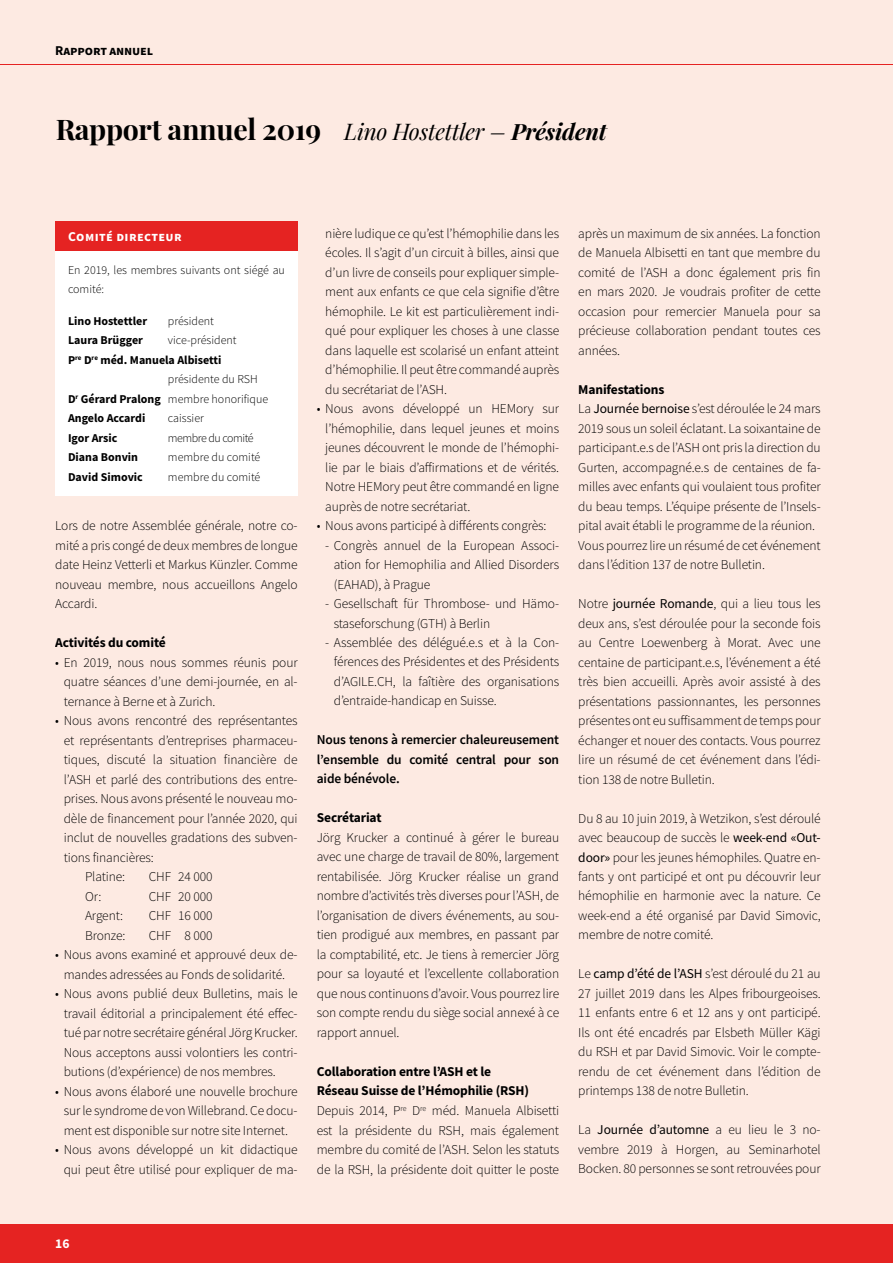
<style>
.page{position:relative;width:893px;height:1263px;background:#fdeae2}
.page>*{position:absolute;margin:0;border:0;box-sizing:border-box;transform-origin:0 0}
.t1{font:700 28.5px "Playfair Display";letter-spacing:-.01em;color:#000}
.t2{font:300 13.5px/19.5px "Source Sans Pro";letter-spacing:-.01em;color:#000;text-align:justify}
.t3{font:600 13.5px/19.5px "Source Sans Pro";letter-spacing:-.01em;color:#000;text-align:justify}
.t4{font:700 13.5px "Source Sans Pro";letter-spacing:-.01em;color:#000}
.t5{font:700 13.5px "Source Sans Pro";letter-spacing:.03em;color:#fff}
.t6{font:300 12px/19.5px "Source Sans Pro";color:#000}
.t7{font:700 12px "Source Sans Pro";color:#000}
.t8{font:300 12px "Source Sans Pro";letter-spacing:-.035em;color:#000}
.s1{font-weight:400;font-style:italic;font-size:22.5px}
.s2{font-style:italic;font-size:22.5px}
.s3{font-weight:700}
.s4{font-weight:400}
</style>
<div class="page">
<div style="left:0;top:1225px;width:893px;height:38px;background:#e52322"></div>
<hr style="left:0;top:64px;width:893px;height:1px;background:#e52322">
<div style="left:55px;top:252px;width:243px;height:244px;background:#fff"></div>
<div style="left:55px;top:221px;width:243px;height:29px;background:#e52322"></div>
<p class="t4" style="left:55px;top:41px;width:99px">Rapport annuel</p>
<h1 class="t1" style="left:55px;top:107px;width:553px">Rapport annuel 2019 <span class="s1">Lino Hostettler –</span> <span class="s2">Président</span></h1>
<p class="t5" style="left:68px;top:227px;width:115px">Comité directeur</p>
<p class="t6" style="left:68px;top:260px;width:218px">En 2019, les membres suivants ont siégé au comité:</p>
<p class="t7" style="left:68px;top:312px;width:81px">Lino Hostettler</p>
<p class="t6" style="left:168px;top:311px;width:48px">président</p>
<p class="t7" style="left:68px;top:332px;width:76px">Laura Brügger</p>
<p class="t6" style="left:168px;top:330px;width:70px">vice-président</p>
<p class="t7" style="left:68px;top:351px;width:155px">P<sup>re</sup> D<sup>re</sup> méd. Manuela Albisetti</p>
<p class="t6" style="left:168px;top:369px;width:91px">présidente du RSH</p>
<p class="t6" style="left:68px;top:389px;width:202px"><span class="s3">D</span><sup>r</sup> <span class="s3">Gérard Pralong</span> membre honorifique</p>
<p class="t7" style="left:68px;top:410px;width:79px">Angelo Accardi</p>
<p class="t6" style="left:168px;top:408px;width:37px">caissier</p>
<p class="t7" style="left:68px;top:429px;width:51px">Igor Arsic</p>
<p class="t8" style="left:168px;top:430px;width:87px">membre du comité</p>
<p class="t7" style="left:68px;top:449px;width:72px">Diana Bonvin</p>
<p class="t6" style="left:168px;top:447px;width:94px">membre du comité</p>
<p class="t7" style="left:68px;top:468px;width:76px">David Simovic</p>
<p class="t6" style="left:168px;top:467px;width:94px">membre du comité</p>
<p class="t2" style="left:55px;top:516px;width:244px">Lors de notre Assemblée générale, notre co&shy;mité a pris congé de deux membres de longue date Heinz Vetterli et Markus Künzler. Comme nouveau membre, nous accueillons Angelo Accardi.</p>
<p class="t4" style="left:55px;top:633px;width:112px">Activités du comité</p>
<p class="t2" style="left:64px;top:652px;width:235px;text-indent:-9px">• En 2019, nous nous sommes réunis pour quatre séances d’une demi-journée, en al&shy;ternance à Berne et à Zurich.</p>
<p class="t2" style="left:55px;top:711px;width:244px">• Nous avons rencontré des représentantes</p>
<p class="t2" style="left:64px;top:730px;width:235px">et représentants d’entreprises pharmaceu-</p>
<p class="t2" style="left:64px;top:750px;width:235px">tiques, discuté la situation financière de</p>
<p class="t2" style="left:64px;top:769px;width:235px">l’ASH et parlé des contributions des entre-</p>
<p class="t2" style="left:64px;top:789px;width:235px">prises. Nous avons présenté le nouveau mo-</p>
<p class="t2" style="left:64px;top:808px;width:235px">dèle de financement pour l’année 2020, qui</p>
<p class="t2" style="left:64px;top:828px;width:235px">inclut de nouvelles gradations des subven-</p>
<p class="t2" style="left:64px;top:847px;width:91px">tions financières:</p>
<p class="t2" style="left:85px;top:867px;width:42px">Platine:</p>
<p class="t2" style="left:149px;top:867px;width:65px">CHF 24 000</p>
<p class="t2" style="left:85px;top:886px;width:18px">Or:</p>
<p class="t2" style="left:149px;top:886px;width:65px">CHF 20 000</p>
<p class="t2" style="left:85px;top:906px;width:40px">Argent:</p>
<p class="t2" style="left:149px;top:906px;width:65px">CHF 16 000</p>
<p class="t2" style="left:85px;top:925px;width:42px">Bronze:</p>
<p class="t2" style="left:149px;top:925px;width:65px">CHF 8 000</p>
<p class="t2" style="left:55px;top:945px;width:244px;text-align:center">• Nous avons examiné et approuvé deux de&shy;mandes adressées au Fonds de solidarité.</p>
<p class="t2" style="left:64px;top:984px;width:235px;text-indent:-9px">• Nous avons publié deux Bulletins, mais le travail éditorial a principalement été effec&shy;tué par notre secrétaire général Jörg Krucker.<br>Nous acceptons aussi volontiers les contri&shy;butions (d’expérience) de nos membres.</p>
<p class="t2" style="left:64px;top:1081px;width:235px;text-indent:-9px">• Nous avons élaboré une nouvelle brochure sur le syndrome de von Willebrand. Ce docu&shy;ment est disponible sur notre site Internet.</p>
<p class="t2" style="left:55px;top:1140px;width:244px;text-align:right">• Nous avons développé un kit didactique qui peut être utilisé pour expliquer de ma-</p>
<p class="t2" style="left:325px;top:223px;width:235px">nière ludique ce qu’est l’hémophilie dans les écoles. Il s’agit d’un circuit à billes, ainsi que d’un livre de conseils pour expliquer simple&shy;ment aux enfants ce que cela signifie d’être hémophile. Le kit est particulièrement indi&shy;qué pour expliquer les choses à une classe dans laquelle est scolarisé un enfant atteint d’hémophilie. Il peut être commandé auprès du secrétariat de l’ASH.</p>
<p class="t2" style="left:325px;top:399px;width:235px;text-indent:-9px">• Nous avons développé un HEMory sur l’hémophilie, dans lequel jeunes et moins jeunes découvrent le monde de l’hémophi&shy;lie par le biais d’affirmations et de vérités.<br>Notre HEMory peut être commandé en ligne auprès de notre secrétariat.</p>
<p class="t2" style="left:317px;top:516px;width:231px">• Nous avons participé à différents congrès:</p>
<p class="t2" style="left:334px;top:535px;width:227px;text-indent:-9px">- Congrès annuel de la European Associ&shy;ation for Hemophilia and Allied Disorders (EAHAD), à Prague</p>
<p class="t2" style="left:334px;top:594px;width:227px;text-indent:-9px">- Gesellschaft für Thrombose- und Hämo&shy;staseforschung (GTH) à Berlin</p>
<p class="t2" style="left:334px;top:633px;width:227px;text-indent:-9px">- Assemblée des délégué.e.s et à la Con&shy;férences des Présidentes et des Présidents d’AGILE.CH, la faîtière des organisations d’entraide-handicap en Suisse.</p>
<p class="t3" style="left:317px;top:730px;width:244px">Nous tenons à remercier chaleureusement l’ensemble du comité central pour son aide bénévole.</p>
<p class="t4" style="left:317px;top:809px;width:66px">Secrétariat</p>
<p class="t2" style="left:317px;top:828px;width:244px">Jörg Krucker a continué à gérer le bureau avec une charge de travail de 80%, largement rentabilisée. Jörg Krucker réalise un grand nombre d’activités très diverses pour l’ASH, de l’organisation de divers événements, au sou&shy;tien prodigué aux membres, en passant par la comptabilité, etc. Je tiens à remercier Jörg pour sa loyauté et l’excellente collaboration que nous continuons d’avoir. Vous pourrez lire son compte rendu du siège social annexé à ce rapport annuel.</p>
<p class="t2" style="left:317px;top:1062px;width:244px;text-align:left"><span class="s3">Collaboration entre l’ASH et le<br>Réseau Suisse de l’Hémophilie (RSH)<br></span>Depuis 2014, P<sup>re</sup> D<sup>re</sup> méd. Manuela Albisetti est la présidente du RSH, mais également membre du comité de l’ASH. Selon les statuts de la RSH, la présidente doit quitter le poste</p>
<p class="t2" style="left:578px;top:223px;width:244px">après un maximum de six années. La fonction de Manuela Albisetti en tant que membre du comité de l’ASH a donc également pris fin en mars 2020. Je voudrais profiter de cette occasion pour remercier Manuela pour sa précieuse collaboration pendant toutes ces années.</p>
<p class="t2" style="left:578px;top:379px;width:244px;text-align:left"><span class="s3">Manifestations<br></span>La <span class="s4">Journée bernoise</span> s’est déroulée le 24 mars 2019 sous un soleil éclatant. La soixantaine de participant.e.s de l’ASH ont pris la direction du Gurten, accompagné.e.s de centaines de fa&shy;milles avec enfants qui voulaient tous profiter du beau temps. L’équipe présente de l’Insels&shy;pital avait établi le programme de la réunion.<br>Vous pourrez lire un résumé de cet événement dans l’édition 137 de notre Bulletin.</p>
<p class="t2" style="left:578px;top:594px;width:244px">Notre <span class="s4">journée Romande</span>, qui a lieu tous les deux ans, s’est déroulée pour la seconde fois au Centre Loewenberg à Morat. Avec une centaine de participant.e.s, l’événement a été très bien accueilli. Après avoir assisté à des présentations passionnantes, les personnes présentes ont eu suffisamment de temps pour échanger et nouer des contacts. Vous pourrez lire un résumé de cet événement dans l’édi&shy;tion 138 de notre Bulletin.</p>
<p class="t2" style="left:578px;top:808px;width:244px">Du 8 au 10 juin 2019, à Wetzikon, s’est déroulé avec beaucoup de succès le <span class="s4">week-end «Out&shy;door»</span> pour les jeunes hémophiles. Quatre en&shy;fants y ont participé et ont pu découvrir leur hémophilie en harmonie avec la nature. Ce week-end a été organisé par David Simovic, membre de notre comité.</p>
<p class="t2" style="left:578px;top:964px;width:244px">Le <span class="s4">camp d’été de l’ASH</span> s’est déroulé du 21 au 27 juillet 2019 dans les Alpes fribourgeoises.<br>11 enfants entre 6 et 12 ans y ont participé.<br>Ils ont été encadrés par Elsbeth Müller Kägi du RSH et par David Simovic. Voir le compte&shy;rendu de cet événement dans l’édition de printemps 138 de notre Bulletin.</p>
<p class="t2" style="left:578px;top:1120px;width:244px">La <span class="s4">Journée d’automne</span> a eu lieu le 3 no&shy;vembre 2019 à Horgen, au Seminarhotel Bocken. 80 personnes se sont retrouvées pour</p>
<p class="t5" style="left:55px;top:1234px;width:16px">16</p>
</div>
